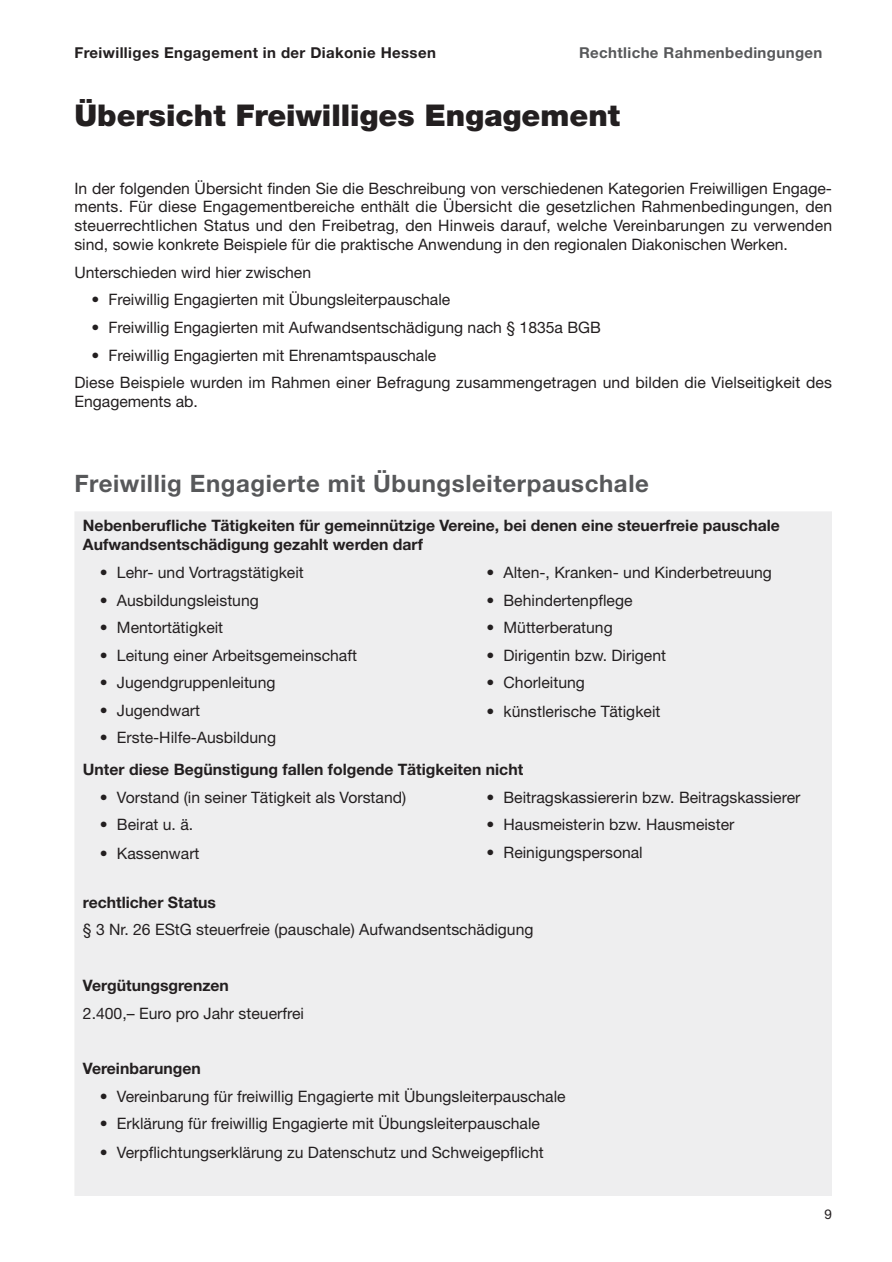
<style>
.page{position:relative;width:892px;height:1262px;background:#fff}
.page>*{position:absolute;margin:0;border:0;box-sizing:border-box;transform-origin:0 0}
.Überschrift1{font:30px "Helvetica Neue LT Std Blk 2";color:#231f20}
.Überschrift2{font:24px "Helvetica Neue LT Std Bd 2";letter-spacing:.025em;color:#57585a}
.t1{font:15.75px/18.8px "Helvetica Neue LT Std";color:#231f20;text-align:justify}
.t2{font:15.75px/18.8px "Helvetica Neue LT Std Bd 2";color:#231f20}
.t3{font:700 15px "Helvetica Neue LT Std";letter-spacing:.025em;color:#231f20}
.t4{font:700 15px "Helvetica Neue LT Std";letter-spacing:.025em;color:#57585a}
.t5{font:13.5px "Helvetica Neue LT Std";color:#231f20}
.s1{font-family:"Helvetica Neue LT Std Roman 2"}
</style>
<div class="page">
<div style="left:75px;top:511px;width:756px;height:684px;background:#eeeeef"></div>
<p class="t3" style="left:74px;top:43px;width:363px">Freiwilliges Engagement in der Diakonie Hessen</p>
<p class="t4" style="left:579px;top:43px;width:245px">Rechtliche Rahmenbedingungen</p>
<p class="Überschrift1" style="left:74px;top:97px;width:547px">Übersicht Freiwilliges Engagement</p>
<p class="t1" style="left:74px;top:178px;width:759px">In der folgenden Übersicht finden Sie die Beschreibung von verschiedenen Kategorien Freiwilligen Engage&shy;ments. Für diese Engagementbereiche enthält die Übersicht die gesetzlichen Rahmenbedingungen, den steuerrechtlichen Status und den Freibetrag, den Hinweis darauf, welche Vereinbarungen zu verwenden sind, sowie konkrete Beispiele für die praktische Anwendung in den regionalen Diakonischen Werken.</p>
<p class="t1" style="left:74px;top:262px;width:238px">Unterschieden wird hier zwischen</p>
<p class="t1" style="left:91px;top:290px;width:360px"><span class="s1">•</span> Freiwillig Engagierten mit Übungsleiterpauschale</p>
<p class="t1" style="left:91px;top:318px;width:511px"><span class="s1">•</span> Freiwillig Engagierten mit Aufwandsentschädigung nach § 1835a BGB</p>
<p class="t1" style="left:91px;top:345px;width:346px"><span class="s1">•</span> Freiwillig Engagierten mit Ehrenamtspauschale</p>
<p class="t1" style="left:74px;top:373px;width:758px">Diese Beispiele wurden im Rahmen einer Befragung zusammengetragen und bilden die Vielseitigkeit des<br>Engagements ab.</p>
<p class="Überschrift2" style="left:74px;top:469px;width:575px">Freiwillig Engagierte mit Übungsleiterpauschale</p>
<p class="t2" style="left:83px;top:515px;width:698px">Nebenberufliche Tätigkeiten für gemeinnützige Vereine, bei denen eine steuerfreie pauschale<br>Aufwandsentschädigung gezahlt werden darf</p>
<p class="t1" style="left:100px;top:563px;width:205px"><span class="s1">•</span> Lehr- und Vortragstätigkeit</p>
<p class="t1" style="left:100px;top:590px;width:160px"><span class="s1">•</span> Ausbildungsleistung</p>
<p class="t1" style="left:100px;top:618px;width:125px"><span class="s1">•</span> Mentortätigkeit</p>
<p class="t1" style="left:100px;top:645px;width:258px"><span class="s1">•</span> Leitung einer Arbeitsgemeinschaft</p>
<p class="t1" style="left:100px;top:673px;width:177px"><span class="s1">•</span> Jugendgruppenleitung</p>
<p class="t1" style="left:100px;top:700px;width:102px"><span class="s1">•</span> Jugendwart</p>
<p class="t1" style="left:100px;top:728px;width:177px"><span class="s1">•</span> Erste-Hilfe-Ausbildung</p>
<p class="t1" style="left:486px;top:563px;width:287px"><span class="s1">•</span> Alten-, Kranken- und Kinderbetreuung</p>
<p class="t1" style="left:486px;top:590px;width:147px"><span class="s1">•</span> Behindertenpflege</p>
<p class="t1" style="left:486px;top:618px;width:128px"><span class="s1">•</span> Mütterberatung</p>
<p class="t1" style="left:486px;top:645px;width:181px"><span class="s1">•</span> Dirigentin bzw. Dirigent</p>
<p class="t1" style="left:486px;top:673px;width:100px"><span class="s1">•</span> Chorleitung</p>
<p class="t1" style="left:486px;top:702px;width:175px"><span class="s1">•</span> künstlerische Tätigkeit</p>
<p class="t2" style="left:83px;top:759px;width:441px">Unter diese Begünstigung fallen folgende Tätigkeiten nicht</p>
<p class="t1" style="left:100px;top:787px;width:307px"><span class="s1">•</span> Vorstand (in seiner Tätigkeit als Vorstand)</p>
<p class="t1" style="left:100px;top:815px;width:95px"><span class="s1">•</span> Beirat u. ä.</p>
<p class="t1" style="left:100px;top:844px;width:101px"><span class="s1">•</span> Kassenwart</p>
<p class="t1" style="left:486px;top:787px;width:315px"><span class="s1">•</span> Beitragskassiererin bzw. Beitragskassierer</p>
<p class="t1" style="left:486px;top:815px;width:249px"><span class="s1">•</span> Hausmeisterin bzw. Hausmeister</p>
<p class="t1" style="left:486px;top:842px;width:158px"><span class="s1">•</span> Reinigungspersonal</p>
<p class="t2" style="left:83px;top:892px;width:135px">rechtlicher Status</p>
<p class="t1" style="left:83px;top:920px;width:452px">§ 3 Nr. 26 EStG steuerfreie (pauschale) Aufwandsentschädigung</p>
<p class="t2" style="left:83px;top:975px;width:147px">Vergütungsgrenzen</p>
<p class="t1" style="left:83px;top:1003px;width:222px">2.400,– Euro pro Jahr steuerfrei</p>
<p class="t2" style="left:83px;top:1058px;width:119px">Vereinbarungen</p>
<p class="t1" style="left:100px;top:1086px;width:467px"><span class="s1">•</span> Vereinbarung für freiwillig Engagierte mit Übungsleiterpauschale</p>
<p class="t1" style="left:100px;top:1114px;width:441px"><span class="s1">•</span> Erklärung für freiwillig Engagierte mit Übungsleiterpauschale</p>
<p class="t1" style="left:100px;top:1143px;width:445px"><span class="s1">•</span> Verpflichtungserklärung zu Datenschutz und Schweigepflicht</p>
<p class="t5" style="left:824px;top:1205px;width:9px">9</p>
</div>
